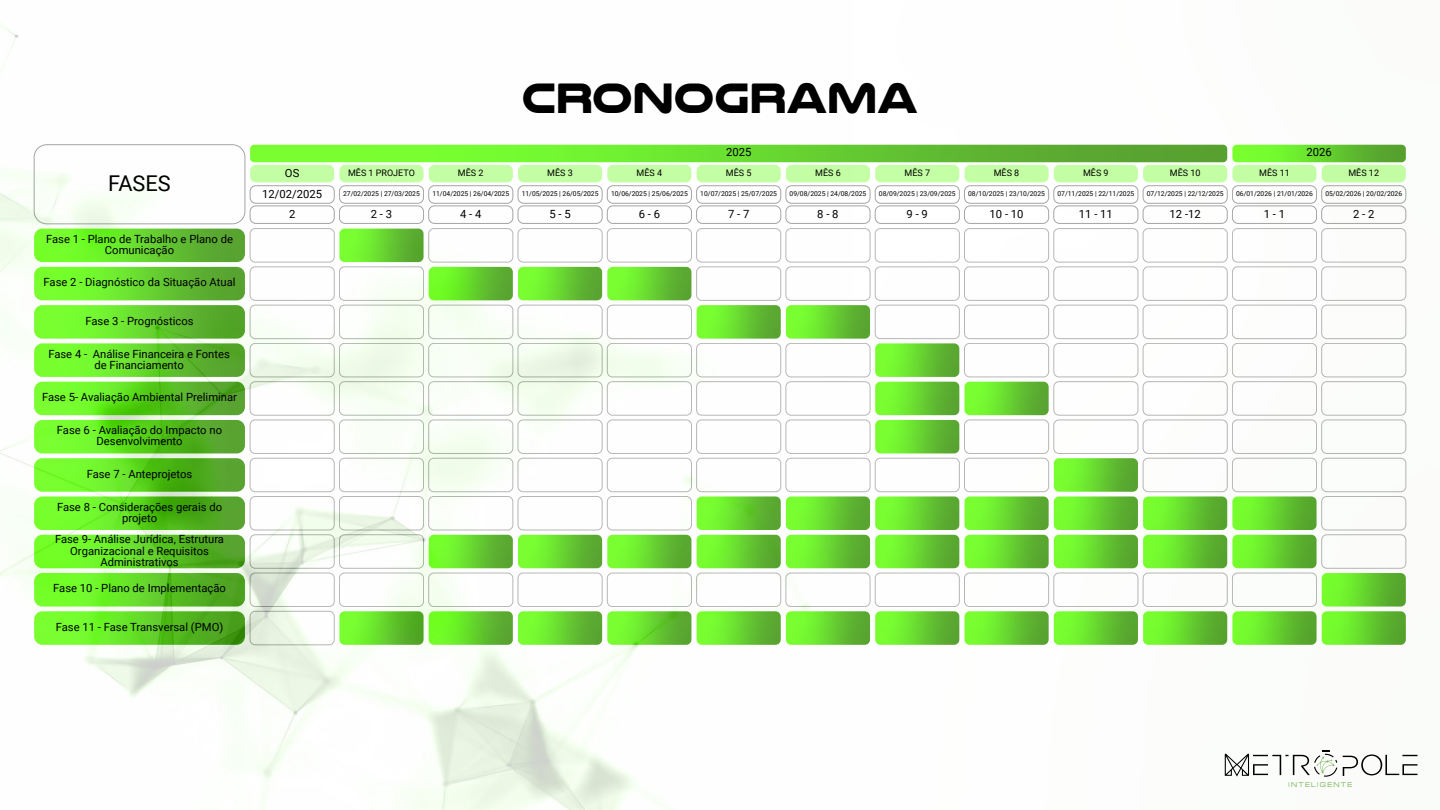
<style>
.page{position:relative;width:1440px;height:810px;background:#fff}
.page>*{position:absolute;margin:0;border:0;box-sizing:border-box;transform-origin:0 0}
.t1{font:700 43.65px "Nulshock";color:#000}
.t2{font:21.75px "Roboto";color:#000}
.t3{font:11.25px/11.2px "Roboto";color:#000;text-align:center}
.t4{font:9px "Roboto";color:#000}
.t5{font:7.43px "Acens";letter-spacing:.2em;color:#78b55c}
.t6{font:6.75px "Roboto";color:#000}
</style>
<div class="page">
<img style="left:0;top:25px;width:663px;height:785px">
<svg style="left:663px;top:144px;width:755px;height:666px"></svg>
<div style="left:34px;top:144px;width:211px;height:80px;border:1px solid #353535;border-radius:13px"></div>
<div style="left:250px;top:205px;width:85px;height:19px;border:1px solid #353535;border-radius:6px"></div>
<div style="left:250px;top:185px;width:85px;height:19px;border:1px solid #353535;border-radius:6px"></div>
<div style="left:339px;top:205px;width:85px;height:19px;border:1px solid #353535;border-radius:6px"></div>
<div style="left:339px;top:185px;width:85px;height:19px;border:1px solid #353535;border-radius:6px"></div>
<div style="left:428px;top:205px;width:85px;height:19px;border:1px solid #353535;border-radius:6px"></div>
<div style="left:428px;top:185px;width:85px;height:19px;border:1px solid #353535;border-radius:6px"></div>
<div style="left:518px;top:205px;width:85px;height:19px;border:1px solid #353535;border-radius:6px"></div>
<div style="left:518px;top:185px;width:85px;height:19px;border:1px solid #353535;border-radius:6px"></div>
<div style="left:607px;top:205px;width:85px;height:19px;border:1px solid #353535;border-radius:6px"></div>
<div style="left:607px;top:185px;width:85px;height:19px;border:1px solid #353535;border-radius:6px"></div>
<div style="left:696px;top:205px;width:85px;height:19px;border:1px solid #353535;border-radius:6px"></div>
<div style="left:696px;top:185px;width:85px;height:19px;border:1px solid #353535;border-radius:6px"></div>
<div style="left:786px;top:205px;width:84px;height:19px;border:1px solid #353535;border-radius:6px"></div>
<div style="left:786px;top:185px;width:84px;height:19px;border:1px solid #353535;border-radius:6px"></div>
<div style="left:875px;top:205px;width:85px;height:19px;border:1px solid #353535;border-radius:6px"></div>
<div style="left:875px;top:185px;width:85px;height:19px;border:1px solid #353535;border-radius:6px"></div>
<div style="left:964px;top:205px;width:85px;height:19px;border:1px solid #353535;border-radius:6px"></div>
<div style="left:964px;top:185px;width:85px;height:19px;border:1px solid #353535;border-radius:6px"></div>
<div style="left:1053px;top:205px;width:85px;height:19px;border:1px solid #353535;border-radius:6px"></div>
<div style="left:1053px;top:185px;width:85px;height:19px;border:1px solid #353535;border-radius:6px"></div>
<div style="left:1143px;top:205px;width:85px;height:19px;border:1px solid #353535;border-radius:6px"></div>
<div style="left:1143px;top:185px;width:85px;height:19px;border:1px solid #353535;border-radius:6px"></div>
<div style="left:1232px;top:205px;width:85px;height:19px;border:1px solid #353535;border-radius:6px"></div>
<div style="left:1232px;top:185px;width:85px;height:19px;border:1px solid #353535;border-radius:6px"></div>
<div style="left:1321px;top:205px;width:85px;height:19px;border:1px solid #353535;border-radius:6px"></div>
<div style="left:1321px;top:185px;width:85px;height:19px;border:1px solid #353535;border-radius:6px"></div>
<div style="left:250px;top:165px;width:84px;height:17px;background:#c4fea4;border-radius:6px"></div>
<div style="left:339px;top:165px;width:85px;height:17px;background:#c4fea4;border-radius:6px"></div>
<div style="left:429px;top:165px;width:84px;height:17px;background:#c4fea4;border-radius:6px"></div>
<div style="left:518px;top:165px;width:84px;height:17px;background:#c4fea4;border-radius:6px"></div>
<div style="left:607px;top:165px;width:84px;height:17px;background:#c4fea4;border-radius:6px"></div>
<div style="left:697px;top:165px;width:84px;height:17px;background:#c4fea4;border-radius:6px"></div>
<div style="left:786px;top:165px;width:84px;height:17px;background:#c4fea4;border-radius:6px"></div>
<div style="left:875px;top:165px;width:84px;height:17px;background:#c5ffa5;border-radius:6px"></div>
<div style="left:964px;top:165px;width:85px;height:17px;background:#c4fea4;border-radius:6px"></div>
<div style="left:1054px;top:165px;width:84px;height:17px;background:#c4fea4;border-radius:6px"></div>
<div style="left:1143px;top:165px;width:84px;height:17px;background:#c4fea4;border-radius:6px"></div>
<div style="left:1232px;top:165px;width:85px;height:17px;background:#c3fda3;border-radius:6px"></div>
<div style="left:1322px;top:165px;width:84px;height:17px;background:#c3fda3;border-radius:6px"></div>
<svg style="left:1343px;top:754px;width:74px;height:22px"></svg>
<svg style="left:1225px;top:750px;width:112px;height:27px"></svg>
<h2 class="t2" style="left:108px;top:168px;width:64px">FASES</h2>
<p class="t3" style="left:46px;top:233px;width:188px">Fase 1 - Plano de Trabalho e Plano de<br>Comunicação</p>
<p class="t3" style="left:44px;top:276px;width:193px">Fase 2 - Diagnóstico da Situação Atual</p>
<p class="t3" style="left:85px;top:314px;width:110px">Fase 3 - Prognósticos</p>
<p class="t3" style="left:48px;top:348px;width:183px">Fase 4 - Análise Financeira e Fontes de Financiamento</p>
<p class="t3" style="left:42px;top:391px;width:197px">Fase 5- Avaliação Ambiental Preliminar</p>
<p class="t3" style="left:57px;top:424px;width:167px">Fase 6 - Avaliação do Impacto no<br>Desenvolvimento</p>
<p class="t3" style="left:87px;top:468px;width:107px">Fase 7 - Anteprojetos</p>
<p class="t3" style="left:57px;top:501px;width:167px">Fase 8 - Considerações gerais do projeto</p>
<p class="t3" style="left:55px;top:533px;width:171px">Fase 9- Análise Jurídica, Estrutura<br>Organizacional e Requisitos<br>Administrativos</p>
<p class="t3" style="left:53px;top:582px;width:174px">Fase 10 - Plano de Implementação</p>
<p class="t3" style="left:56px;top:621px;width:169px">Fase 11 - Fase Transversal (PMO)</p>
<h1 class="t1" style="left:522px;top:71px;width:398px">CRONOGRAMA</h1>
<p class="t3" style="left:285px;top:167px;width:16px">OS</p>
<p class="t4" style="left:348px;top:167px;width:68px">MÊS 1 PROJETO</p>
<p class="t3" style="left:262px;top:188px;width:61px">12/02/2025</p>
<p class="t6" style="left:343px;top:189px;width:78px">27/02/2025 | 27/03/2025</p>
<p class="t3" style="left:289px;top:208px;width:8px">2</p>
<p class="t3" style="left:371px;top:208px;width:23px">2 - 3</p>
<p class="t4" style="left:458px;top:167px;width:27px">MÊS 2</p>
<p class="t6" style="left:432px;top:189px;width:78px">11/04/2025 | 26/04/2025</p>
<p class="t3" style="left:460px;top:208px;width:23px">4 - 4</p>
<p class="t4" style="left:547px;top:167px;width:27px">MÊS 3</p>
<p class="t6" style="left:522px;top:188px;width:78px">11/05/2025 | 26/05/2025</p>
<p class="t3" style="left:549px;top:208px;width:23px">5 - 5</p>
<p class="t4" style="left:637px;top:167px;width:27px">MÊS 4</p>
<p class="t6" style="left:611px;top:188px;width:78px">10/06/2025 | 25/06/2025</p>
<p class="t3" style="left:639px;top:208px;width:23px">6 - 6</p>
<p class="t3" style="left:726px;top:146px;width:27px">2025</p>
<p class="t3" style="left:1306px;top:146px;width:27px">2026</p>
<p class="t4" style="left:726px;top:167px;width:27px">MÊS 5</p>
<p class="t6" style="left:700px;top:188px;width:78px">10/07/2025 | 25/07/2025</p>
<p class="t3" style="left:728px;top:208px;width:23px">7 - 7</p>
<p class="t4" style="left:815px;top:167px;width:27px">MÊS 6</p>
<p class="t6" style="left:790px;top:188px;width:78px">09/08/2025 | 24/08/2025</p>
<p class="t3" style="left:817px;top:208px;width:23px">8 - 8</p>
<p class="t4" style="left:904px;top:167px;width:27px">MÊS 7</p>
<p class="t6" style="left:879px;top:188px;width:78px">08/09/2025 | 23/09/2025</p>
<p class="t3" style="left:907px;top:208px;width:23px">9 - 9</p>
<p class="t4" style="left:994px;top:167px;width:27px">MÊS 8</p>
<p class="t6" style="left:968px;top:188px;width:78px">08/10/2025 | 23/10/2025</p>
<p class="t3" style="left:990px;top:208px;width:35px">10 - 10</p>
<p class="t4" style="left:1083px;top:167px;width:27px">MÊS 9</p>
<p class="t6" style="left:1057px;top:188px;width:78px">07/11/2025 | 22/11/2025</p>
<p class="t3" style="left:1079px;top:208px;width:35px">11 - 11</p>
<p class="t4" style="left:1170px;top:167px;width:32px">MÊS 10</p>
<p class="t6" style="left:1147px;top:188px;width:78px">07/12/2025 | 22/12/2025</p>
<p class="t3" style="left:1170px;top:208px;width:33px">12 -12</p>
<p class="t4" style="left:1259px;top:167px;width:32px">MÊS 11</p>
<p class="t6" style="left:1236px;top:188px;width:78px">06/01/2026 | 21/01/2026</p>
<p class="t3" style="left:1264px;top:208px;width:23px">1 - 1</p>
<p class="t4" style="left:1348px;top:167px;width:32px">MÊS 12</p>
<p class="t6" style="left:1325px;top:188px;width:78px">05/02/2026 | 20/02/2026</p>
<p class="t3" style="left:1353px;top:208px;width:23px">2 - 2</p>
<p class="t5" style="left:1288px;top:781px;width:65px">INTELIGENTE</p>
</div>
